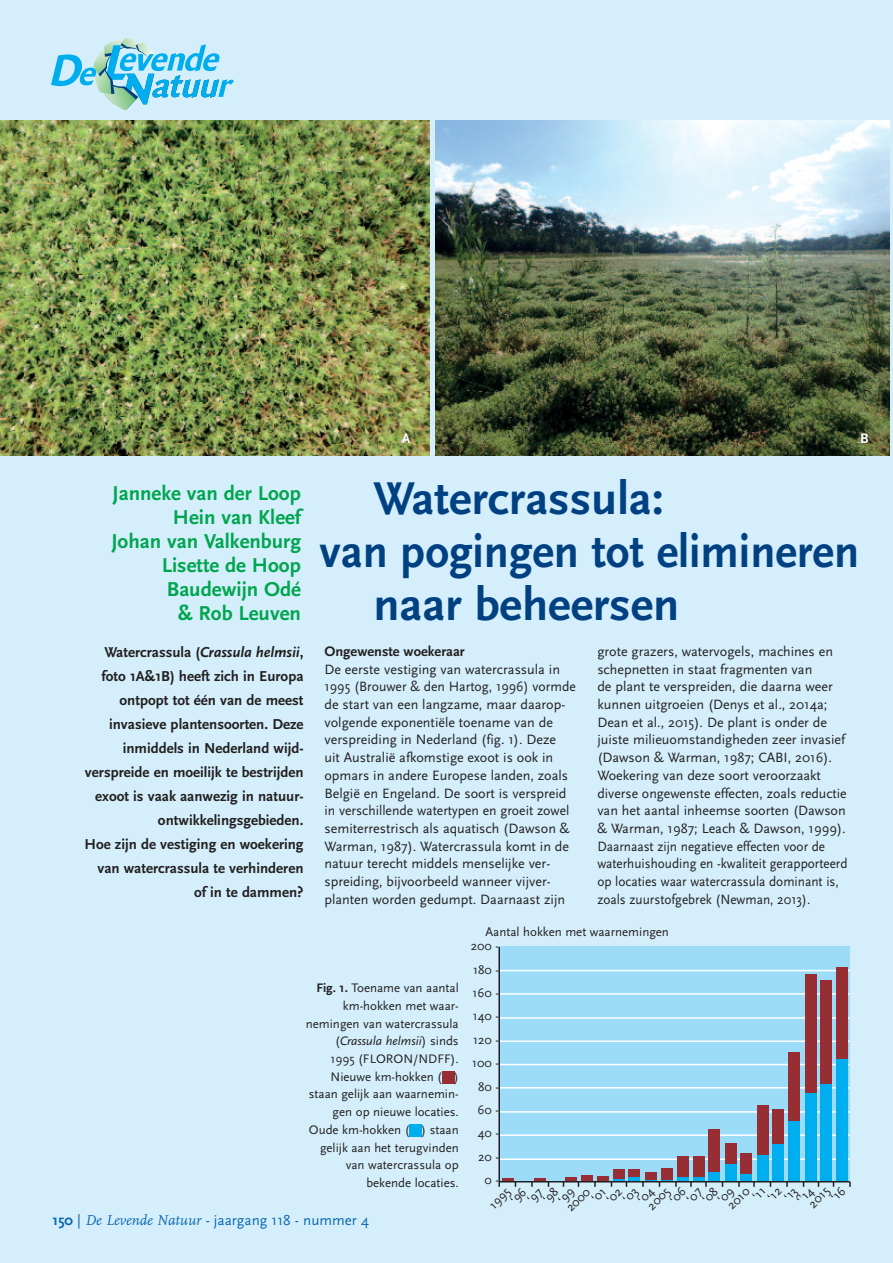
<style>
.page{position:relative;width:893px;height:1263px;background:#d4effb}
.page>*{position:absolute;margin:0;border:0;box-sizing:border-box;transform-origin:0 0}
.t1{font:700 48px "Scala Sans";color:#014181}
.t2{font:700 48px "Scala Sans";color:#014181;scale:.96 1}
.t3{font:700 21px/24px "Scala Sans";color:#00a54f;text-align:right}
.t4{font:700 15px/24px "Scala Sans";color:#231f20;text-align:right}
.t5{font:15px "Scala Sans";color:#0c68b2}
.t6{font:700 14.4px "Scala Sans";color:#231f20}
.t7{font:700 14.4px "Scala Sans";color:#fff}
.t8{font:14.1px/17.7px "Scala Sans";color:#231f20}
.t9{font:12.9px/17.7px "Scala Sans";color:#231f20;text-align:right}
.s1{font-style:italic}
.s2{font-weight:700}
.s3{font-family:"FF Scala";font-style:italic}
</style>
<div class="page">
<div style="left:499px;top:947px;width:351px;height:235px;background:#9cdcf8"></div>
<img style="left:0;top:120px;width:429px;height:335px">
<img style="left:435px;top:120px;width:455px;height:335px">
<div style="left:442px;top:1072px;width:12px;height:12px;background:#962e33"></div>
<div style="left:409px;top:1125px;width:12px;height:12px;background:#00aeef"></div>
<svg style="left:51px;top:38px;width:183px;height:73px"></svg>
<hr style="left:499px;top:1158px;width:351px;height:2px;background:#fff">
<hr style="left:499px;top:1134px;width:351px;height:2px;background:#fff">
<hr style="left:499px;top:1111px;width:351px;height:2px;background:#fff">
<hr style="left:499px;top:1087px;width:351px;height:1px;background:#fff">
<hr style="left:499px;top:1064px;width:351px;height:1px;background:#fff">
<hr style="left:499px;top:1040px;width:351px;height:2px;background:#fff">
<hr style="left:499px;top:1017px;width:351px;height:2px;background:#fff">
<hr style="left:499px;top:993px;width:351px;height:2px;background:#fff">
<hr style="left:499px;top:970px;width:351px;height:1px;background:#fff">
<hr style="left:498px;top:947px;width:2px;height:240px;background:#231f20">
<div style="left:566px;top:1177px;width:11px;height:5px;background:#962e33"></div>
<div style="left:582px;top:1175px;width:11px;height:7px;background:#962e33"></div>
<div style="left:597px;top:1176px;width:11px;height:6px;background:#962e33"></div>
<div style="left:677px;top:1177px;width:11px;height:5px;background:#00aeef"></div>
<div style="left:693px;top:1177px;width:11px;height:5px;background:#00aeef"></div>
<div style="left:709px;top:1172px;width:11px;height:10px;background:#00aeef"></div>
<div style="left:725px;top:1163px;width:11px;height:19px;background:#00aeef"></div>
<div style="left:757px;top:1155px;width:11px;height:27px;background:#00aeef"></div>
<div style="left:741px;top:1174px;width:11px;height:8px;background:#00aeef"></div>
<div style="left:773px;top:1143px;width:11px;height:39px;background:#00aeef"></div>
<div style="left:789px;top:1120px;width:11px;height:62px;background:#00aeef"></div>
<div style="left:805px;top:1093px;width:11px;height:89px;background:#00aeef"></div>
<div style="left:837px;top:1059px;width:11px;height:123px;background:#00aeef"></div>
<div style="left:821px;top:1083px;width:11px;height:99px;background:#00aeef"></div>
<div style="left:629px;top:1177px;width:11px;height:5px;background:#00aeef"></div>
<div style="left:614px;top:1170px;width:11px;height:9px;background:#962e33"></div>
<div style="left:645px;top:1172px;width:11px;height:7px;background:#962e33"></div>
<div style="left:661px;top:1168px;width:11px;height:11px;background:#962e33"></div>
<div style="left:677px;top:1156px;width:11px;height:21px;background:#962e33"></div>
<div style="left:693px;top:1156px;width:11px;height:21px;background:#962e33"></div>
<div style="left:709px;top:1130px;width:11px;height:42px;background:#962e33"></div>
<div style="left:725px;top:1143px;width:11px;height:20px;background:#962e33"></div>
<div style="left:757px;top:1106px;width:11px;height:49px;background:#962e33"></div>
<div style="left:741px;top:1153px;width:11px;height:21px;background:#962e33"></div>
<div style="left:773px;top:1109px;width:11px;height:34px;background:#962e33"></div>
<div style="left:789px;top:1052px;width:11px;height:68px;background:#962e33"></div>
<div style="left:805px;top:975px;width:11px;height:118px;background:#962e33"></div>
<div style="left:837px;top:967px;width:11px;height:92px;background:#962e33"></div>
<div style="left:821px;top:980px;width:11px;height:103px;background:#962e33"></div>
<div style="left:629px;top:1170px;width:11px;height:7px;background:#962e33"></div>
<hr style="left:499px;top:1181px;width:351px;height:1px;background:#231f20">
<svg style="left:502px;top:1179px;width:77px;height:8px"></svg>
<svg style="left:591px;top:1179px;width:149px;height:8px"></svg>
<svg style="left:752px;top:1182px;width:52px;height:5px"></svg>
<svg style="left:830px;top:1182px;width:21px;height:5px"></svg>
<h2 class="t3" style="left:111px;top:481px;width:191px">Janneke van der Loop<br>Hein van Kleef<br>Johan van Valkenburg<br>Lisette de Hoop<br>Baudewijn Odé<br>&amp; Rob Leuven</h2>
<p class="t7" style="left:402px;top:430px;width:10px">A</p>
<p class="t7" style="left:860px;top:430px;width:10px">B</p>
<h1 class="t1" style="left:373px;top:470px;width:292px">Watercrassula:</h1>
<h1 class="t2" style="left:319px;top:523px;width:564px">van pogingen tot elimineren</h1>
<h1 class="t1" style="left:373px;top:576px;width:307px">naar beheersen</h1>
<p class="t4" style="left:84px;top:640px;width:221px">Watercrassula (<span class="s1">Crassula helmsii</span>, foto 1A&amp;1B) heeft zich in Europa ontpopt tot één van de meest invasieve plantensoorten. Deze inmiddels in Nederland wijd&shy;verspreide en moeilijk te bestrijden exoot is vaak aanwezig in natuur&shy;ontwikkelingsgebieden.<br>Hoe zijn de vestiging en woekering van watercrassula te verhinderen of in te dammen?</p>
<p class="t6" style="left:324px;top:642px;width:142px">Ongewenste woekeraar</p>
<p class="t8" style="left:324px;top:660px;width:253px">De eerste vestiging van watercrassula in 1995 (Brouwer &amp; den Hartog, 1996) vormde de start van een langzame, maar daarop&shy;volgende exponentiële toename van de verspreiding in Nederland (fig. 1). Deze<br>uit Australië afkomstige exoot is ook in opmars in andere Europese landen, zoals België en Engeland. De soort is verspreid in verschillende watertypen en groeit zowel semiterrestrisch als aquatisch (Dawson &amp; Warman, 1987). Watercrassula komt in de natuur terecht middels menselijke ver&shy;spreiding, bijvoorbeeld wanneer vijver&shy;planten worden gedumpt. Daarnaast zijn</p>
<p class="t8" style="left:597px;top:642px;width:252px">grote grazers, watervogels, machines en schepnetten in staat fragmenten van<br>de plant te verspreiden, die daarna weer kunnen uitgroeien (Denys et al., 2014a; Dean et al., 2015). De plant is onder de juiste milieuomstandigheden zeer invasief (Dawson &amp; Warman, 1987; CABI, 2016).<br>Woekering van deze soort veroorzaakt diverse ongewenste effecten, zoals reductie van het aantal inheemse soorten (Dawson &amp; Warman, 1987; Leach &amp; Dawson, 1999).<br>Daarnaast zijn negatieve effecten voor de waterhuishouding en -kwaliteit gerapporteerd op locaties waar watercrassula dominant is, zoals zuurstofgebrek (Newman, 2013).</p>
<p class="t9" style="left:306px;top:979px;width:154px"><span class="s2">Fig. 1.</span> Toename van aantal km-hokken met waar&shy;nemingen van watercrassula (<span class="s1">Crassula helmsii</span>) sinds<br>1995 (FLORON/NDFF).<br>Nieuwe km-hokken ( ) staan gelijk aan waarnemin&shy;gen op nieuwe locaties.<br>Oude km-hokken ( ) staan gelijk aan het terugvinden van watercrassula op bekende locaties.</p>
<p class="t5" style="left:53px;top:1211px;width:318px"><span class="s2">150</span> | <span class="s3">De Levende Natuur</span> - jaargang 118 - nummer 4</p>
<p class="t9" style="left:471px;top:925px;width:200px;line-height:13.8px;text-align:left;text-indent:15px">Aantal hokken met waarnemingen<br>200 -</p>
<p class="t9" style="left:472px;top:957px;width:28px;line-height:23.4px">180 -<br>160 -<br>140 -<br>120 -<br>100 -<br>80 -<br>60 -<br>40 -<br>20 -<br>0 -</p>
<p class="t9" style="left:485px;top:1200px;width:26px;rotate:-45deg">1995</p>
<p class="t9" style="left:562px;top:1203px;width:30px;rotate:-45deg">2000</p>
<p class="t9" style="left:643px;top:1201px;width:28px;rotate:-45deg">2005</p>
<p class="t9" style="left:723px;top:1201px;width:28px;rotate:-45deg">2010</p>
<p class="t9" style="left:792px;top:1195px;width:20px;rotate:-45deg">‘’14</p>
<p class="t9" style="left:804px;top:1199px;width:26px;rotate:-45deg">2015</p>
</div>
